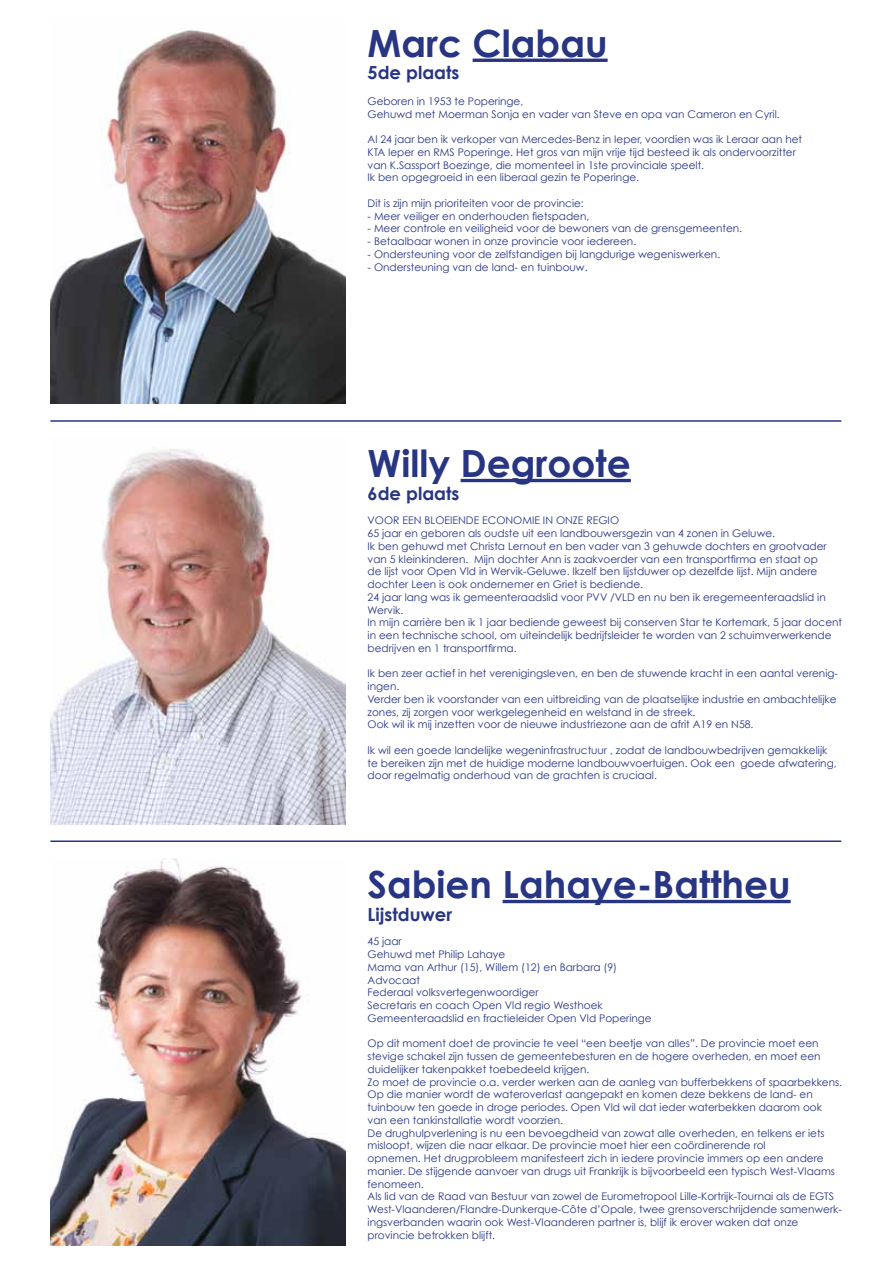
<style>
.page{position:relative;width:893px;height:1263px;background:#fff}
.page>*{position:absolute;margin:0;border:0;box-sizing:border-box;transform-origin:0 0}
.t1{font:700 37.5px "Century Gothic";color:#283583}
.t2{font:700 18px "Century Gothic";color:#283583}
.t3{font:10.5px/12.8px "Century Gothic";color:#283583}
</style>
<div class="page">
<img style="left:50px;top:30px;width:295px;height:374px">
<hr style="left:50px;top:420px;width:791px;height:2px;background:#283583">
<hr style="left:473px;top:59px;width:135px;height:3px;background:#283583">
<img style="left:50px;top:449px;width:295px;height:375px">
<hr style="left:50px;top:840px;width:791px;height:2px;background:#283583">
<hr style="left:461px;top:479px;width:170px;height:3px;background:#283583">
<img style="left:50px;top:858px;width:295px;height:387px">
<hr style="left:503px;top:900px;width:288px;height:3px;background:#283583">
<h1 class="t1" style="left:368px;top:15px;width:242px">Marc Clabau</h1>
<h2 class="t2" style="left:368px;top:59px;width:93px">5de plaats</h2>
<p class="t3" style="left:368px;top:95px;width:414px">Geboren in 1953 te Poperinge,<br>Gehuwd met Moerman Sonja en vader van Steve en opa van Cameron en Cyril.</p>
<p class="t3" style="left:368px;top:133px;width:436px">Al 24 jaar ben ik verkoper van Mercedes-Benz in Ieper, voordien was ik Leraar aan het KTA Ieper en RMS Poperinge. Het gros van mijn vrije tijd besteed ik als ondervoorzitter van K.Sassport Boezinge, die momenteel in 1ste provinciale speelt.<br>Ik ben opgegroeid in een liberaal gezin te Poperinge.</p>
<p class="t3" style="left:368px;top:197px;width:218px">Dit is zijn mijn prioriteiten voor de provincie:</p>
<p class="t3" style="left:368px;top:209px;width:223px">- Meer veiliger en onderhouden fietspaden,</p>
<p class="t3" style="left:368px;top:222px;width:376px">- Meer controle en veiligheid voor de bewoners van de grensgemeenten.</p>
<p class="t3" style="left:368px;top:235px;width:270px">- Betaalbaar wonen in onze provincie voor iedereen.</p>
<p class="t3" style="left:368px;top:247px;width:354px">- Ondersteuning voor de zelfstandigen bij langdurige wegeniswerken.</p>
<p class="t3" style="left:368px;top:260px;width:221px">- Ondersteuning van de land- en tuinbouw.</p>
<h1 class="t1" style="left:368px;top:435px;width:265px">Willy Degroote</h1>
<h2 class="t2" style="left:368px;top:479px;width:93px">6de plaats</h2>
<p class="t3" style="left:368px;top:514px;width:476px">VOOR EEN BLOEIENDE ECONOMIE IN ONZE REGIO<br>65 jaar en geboren als oudste uit een landbouwersgezin van 4 zonen in Geluwe.<br>Ik ben gehuwd met Christa Lernout en ben vader van 3 gehuwde dochters en grootvader van 5 kleinkinderen. Mijn dochter Ann is zaakvoerder van een transportfirma en staat op<br>de lijst voor Open Vld in Wervik-Geluwe. Ikzelf ben lijstduwer op dezelfde lijst. Mijn andere dochter Leen is ook ondernemer en Griet is bediende.<br>24 jaar lang was ik gemeenteraadslid voor PVV /VLD en nu ben ik eregemeenteraadslid in Wervik.<br>In mijn carrière ben ik 1 jaar bediende geweest bij conserven Star te Kortemark, 5 jaar docent in een technische school, om uiteindelijk bedrijfsleider te worden van 2 schuimverwerkende bedrijven en 1 transportfirma.</p>
<p class="t3" style="left:368px;top:667px;width:472px">Ik ben zeer actief in het verenigingsleven, en ben de stuwende kracht in een aantal verenig&shy;ingen.<br>Verder ben ik voorstander van een uitbreiding van de plaatselijke industrie en ambachtelijke zones, zij zorgen voor werkgelegenheid en welstand in de streek.<br>Ook wil ik mij inzetten voor de nieuwe industriezone aan de afrit A19 en N58.</p>
<p class="t3" style="left:368px;top:743px;width:471px">Ik wil een goede landelijke wegeninfrastructuur , zodat de landbouwbedrijven gemakkelijk te bereiken zijn met de huidige moderne landbouwvoertuigen. Ook een goede afwatering, door regelmatig onderhoud van de grachten is cruciaal.</p>
<h1 class="t1" style="left:368px;top:856px;width:425px">Sabien Lahaye-Battheu</h1>
<h2 class="t2" style="left:368px;top:900px;width:86px">Lijstduwer</h2>
<p class="t3" style="left:368px;top:935px;width:286px">45 jaar<br>Gehuwd met Philip Lahaye<br>Mama van Arthur (15), Willem (12) en Barbara (9)<br>Advocaat<br>Federaal volksvertegenwoordiger<br>Secretaris en coach Open Vld regio Westhoek<br>Gemeenteraadslid en fractieleider Open Vld Poperinge</p>
<p class="t3" style="left:368px;top:1037px;width:476px">Op dit moment doet de provincie te veel “een beetje van alles”. De provincie moet een stevige schakel zijn tussen de gemeentebesturen en de hogere overheden, en moet een duidelijker takenpakket toebedeeld krijgen.<br>Zo moet de provincie o.a. verder werken aan de aanleg van bufferbekkens of spaarbekkens.<br>Op die manier wordt de wateroverlast aangepakt en komen deze bekkens de land- en tuinbouw ten goede in droge periodes. Open Vld wil dat ieder waterbekken daarom ook van een tankinstallatie wordt voorzien.<br>De drughulpverlening is nu een bevoegdheid van zowat alle overheden, en telkens er iets misloopt, wijzen die naar elkaar. De provincie moet hier een coördinerende rol<br>opnemen. Het drugprobleem manifesteert zich in iedere provincie immers op een andere manier. De stijgende aanvoer van drugs uit Frankrijk is bijvoorbeeld een typisch West-Vlaams fenomeen.<br>Als lid van de Raad van Bestuur van zowel de Eurometropool Lille-Kortrijk-Tournai als de EGTS West-Vlaanderen/Flandre-Dunkerque-Côte d’Opale, twee grensoverschrijdende samenwerk&shy;ingsverbanden waarin ook West-Vlaanderen partner is, blijf ik erover waken dat onze provincie betrokken blijft.</p>
</div>
